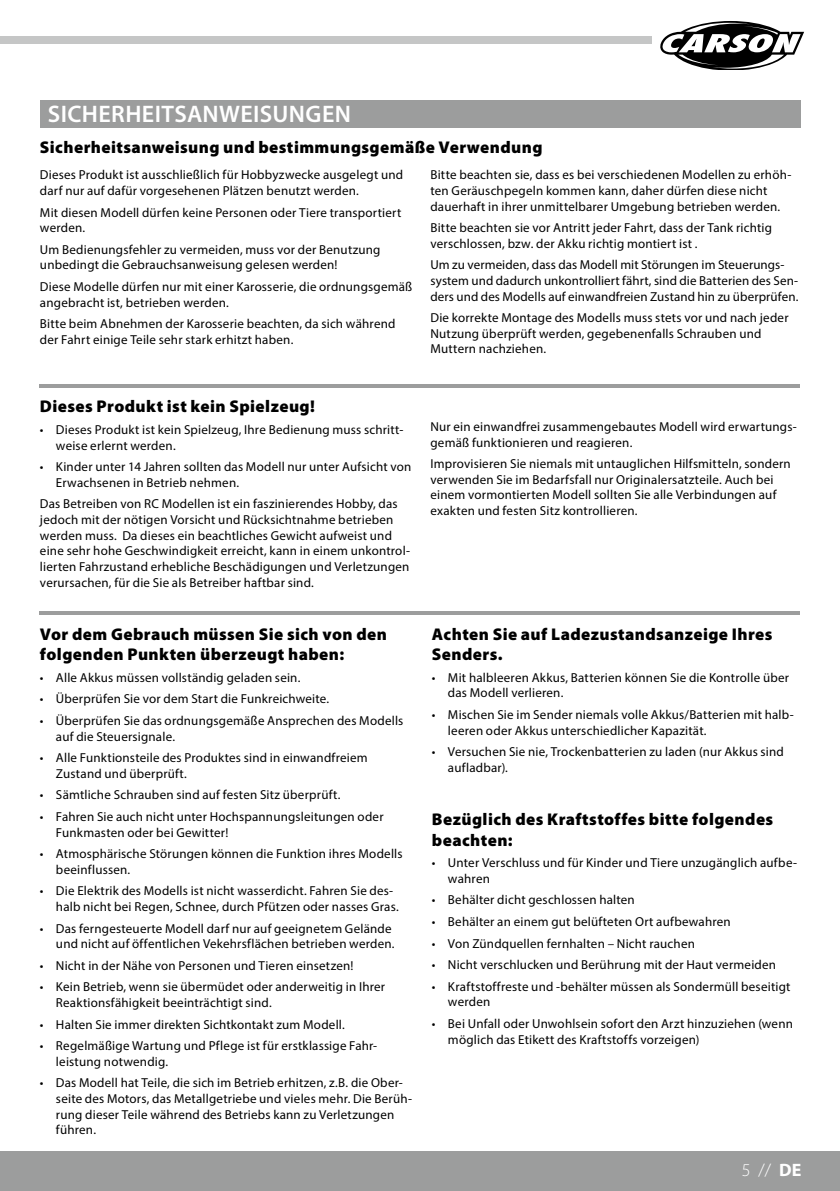
<style>
.page{position:relative;width:840px;height:1191px;background:#fff}
.page>*{position:absolute;margin:0;border:0;box-sizing:border-box;transform-origin:0 0}
.t1{font:600 24px "Myriad Pro";letter-spacing:.015em;color:#fff}
.t2{font:300 18px "Myriad Pro";color:#fff}
.t3{font:900 17px/20.4px "Myriad Pro";letter-spacing:.025em;color:#000}
.t4{font:13px/15.6px "Myriad Pro";letter-spacing:.015em;color:#000}
.s1{font-weight:700}
</style>
<div class="page">
<div style="left:0;top:1151px;width:839px;height:40px;background:#9c9d9d"></div>
<div style="left:0;top:36px;width:651px;height:8px;background:#c5c6c6"></div>
<svg style="left:660px;top:21px;width:144px;height:49px"></svg>
<hr style="left:40px;top:611px;width:759px;height:4px;background:#9c9d9d">
<hr style="left:40px;top:384px;width:759px;height:4px;background:#9c9d9d">
<div style="left:40px;top:100px;width:759px;height:28px;background:#9c9d9d"></div>
<h1 class="t1" style="left:48px;top:99px;width:304px">SICHERHEITSANWEISUNGEN</h1>
<h3 class="t3" style="left:40px;top:136px;width:504px">Sicherheitsanweisung und bestimmungsgemäße Verwendung</h3>
<p class="t4" style="left:40px;top:167px;width:364px">Dieses Produkt ist ausschließlich für Hobbyzwecke ausgelegt und darf nur auf dafür vorgesehenen Plätzen benutzt werden.</p>
<p class="t4" style="left:40px;top:204px;width:362px">Mit diesen Modell dürfen keine Personen oder Tiere transportiert werden.</p>
<p class="t4" style="left:40px;top:241px;width:342px">Um Bedienungsfehler zu vermeiden, muss vor der Benutzung unbedingt die Gebrauchsanweisung gelesen werden!</p>
<p class="t4" style="left:40px;top:279px;width:373px">Diese Modelle dürfen nur mit einer Karosserie, die ordnungsgemäß angebracht ist, betrieben werden.</p>
<p class="t4" style="left:40px;top:316px;width:357px">Bitte beim Abnehmen der Karosserie beachten, da sich während der Fahrt einige Teile sehr stark erhitzt haben.</p>
<p class="t4" style="left:430px;top:167px;width:362px">Bitte beachten sie, dass es bei verschiedenen Modellen zu erhöh&shy;ten Geräuschpegeln kommen kann, daher dürfen diese nicht dauerhaft in ihrer unmittelbarer Umgebung betrieben werden.</p>
<p class="t4" style="left:430px;top:220px;width:343px">Bitte beachten sie vor Antritt jeder Fahrt, dass der Tank richtig verschlossen, bzw. der Akku richtig montiert ist .</p>
<p class="t4" style="left:430px;top:257px;width:369px">Um zu vermeiden, dass das Modell mit Störungen im Steuerungs&shy;system und dadurch unkontrolliert fährt, sind die Batterien des Sen&shy;ders und des Modells auf einwandfreien Zustand hin zu überprüfen.</p>
<p class="t4" style="left:430px;top:310px;width:359px">Die korrekte Montage des Modells muss stets vor und nach jeder<br>Nutzung überprüft werden, gegebenenfalls Schrauben und<br>Muttern nachziehen.</p>
<h3 class="t3" style="left:40px;top:396px;width:276px">Dieses Produkt ist kein Spielzeug!</h3>
<p class="t4" style="left:56px;top:422px;width:349px;text-indent:-16px">• Dieses Produkt ist kein Spielzeug, Ihre Bedienung muss schritt&shy;weise erlernt werden.</p>
<p class="t4" style="left:56px;top:459px;width:357px;text-indent:-16px">• Kinder unter 14 Jahren sollten das Modell nur unter Aufsicht von<br>Erwachsenen in Betrieb nehmen.</p>
<p class="t4" style="left:40px;top:496px;width:371px">Das Betreiben von RC Modellen ist ein faszinierendes Hobby, das jedoch mit der nötigen Vorsicht und Rücksichtnahme betrieben werden muss. Da dieses ein beachtliches Gewicht aufweist und eine sehr hohe Geschwindigkeit erreicht, kann in einem unkontrol&shy;lierten Fahrzustand erhebliche Beschädigungen und Verletzungen verursachen, für die Sie als Betreiber haftbar sind.</p>
<h3 class="t3" style="left:40px;top:623px;width:348px">Vor dem Gebrauch müssen Sie sich von den folgenden Punkten überzeugt haben:</h3>
<p class="t4" style="left:40px;top:669px;width:262px">• Alle Akkus müssen vollständig geladen sein.</p>
<p class="t4" style="left:40px;top:691px;width:290px">• Überprüfen Sie vor dem Start die Funkreichweite.</p>
<p class="t4" style="left:56px;top:712px;width:348px;text-indent:-16px">• Überprüfen Sie das ordnungsgemäße Ansprechen des Modells auf die Steuersignale.</p>
<p class="t4" style="left:56px;top:750px;width:313px;text-indent:-16px">• Alle Funktionsteile des Produktes sind in einwandfreiem<br>Zustand und überprüft.</p>
<p class="t4" style="left:40px;top:787px;width:302px">• Sämtliche Schrauben sind auf festen Sitz überprüft.</p>
<p class="t4" style="left:56px;top:808px;width:329px;text-indent:-16px">• Fahren Sie auch nicht unter Hochspannungsleitungen oder<br>Funkmasten oder bei Gewitter!</p>
<p class="t4" style="left:56px;top:846px;width:348px;text-indent:-16px">• Atmosphärische Störungen können die Funktion ihres Modells beeinflussen.</p>
<p class="t4" style="left:56px;top:883px;width:344px;text-indent:-16px">• Die Elektrik des Modells ist nicht wasserdicht. Fahren Sie des&shy;halb nicht bei Regen, Schnee, durch Pfützen oder nasses Gras.</p>
<p class="t4" style="left:40px;top:920px;width:356px;text-align:right">• Das ferngesteuerte Modell darf nur auf geeignetem Gelände und nicht auf öffentlichen Vekehrsflächen betrieben werden.</p>
<p class="t4" style="left:40px;top:957px;width:315px">• Nicht in der Nähe von Personen und Tieren einsetzen!</p>
<p class="t4" style="left:56px;top:979px;width:330px;text-indent:-16px">• Kein Betrieb, wenn sie übermüdet oder anderweitig in Ihrer<br>Reaktionsfähigkeit beeinträchtigt sind.</p>
<p class="t4" style="left:40px;top:1016px;width:306px">• Halten Sie immer direkten Sichtkontakt zum Modell.</p>
<p class="t4" style="left:56px;top:1037px;width:322px;text-indent:-16px">• Regelmäßige Wartung und Pflege ist für erstklassige Fahr&shy;leistung notwendig.</p>
<p class="t4" style="left:56px;top:1075px;width:357px;text-indent:-16px">• Das Modell hat Teile, die sich im Betrieb erhitzen, z.B. die Ober&shy;seite des Motors, das Metallgetriebe und vieles mehr. Die Berüh&shy;rung dieser Teile während des Betriebs kann zu Verletzungen führen.</p>
<p class="t4" style="left:430px;top:419px;width:367px">Nur ein einwandfrei zusammengebautes Modell wird erwartungs&shy;gemäß funktionieren und reagieren.</p>
<p class="t4" style="left:430px;top:456px;width:361px">Improvisieren Sie niemals mit untauglichen Hilfsmitteln, sondern verwenden Sie im Bedarfsfall nur Originalersatzteile. Auch bei einem vormontierten Modell sollten Sie alle Verbindungen auf exakten und festen Sitz kontrollieren.</p>
<h3 class="t3" style="left:432px;top:623px;width:342px">Achten Sie auf Ladezustandsanzeige Ihres<br>Senders.</h3>
<p class="t4" style="left:447px;top:669px;width:342px;text-indent:-16px">• Mit halbleeren Akkus, Batterien können Sie die Kontrolle über das Modell verlieren.</p>
<p class="t4" style="left:447px;top:706px;width:347px;text-indent:-16px">• Mischen Sie im Sender niemals volle Akkus/Batterien mit halb&shy;leeren oder Akkus unterschiedlicher Kapazität.</p>
<p class="t4" style="left:447px;top:744px;width:337px;text-indent:-16px">• Versuchen Sie nie, Trockenbatterien zu laden (nur Akkus sind aufladbar).</p>
<h3 class="t3" style="left:432px;top:808px;width:342px">Bezüglich des Kraftstoffes bitte folgendes beachten:</h3>
<p class="t4" style="left:447px;top:854px;width:350px;text-indent:-16px">• Unter Verschluss und für Kinder und Tiere unzugänglich aufbe&shy;wahren</p>
<p class="t4" style="left:432px;top:892px;width:204px">• Behälter dicht geschlossen halten</p>
<p class="t4" style="left:432px;top:913px;width:300px">• Behälter an einem gut belüfteten Ort aufbewahren</p>
<p class="t4" style="left:432px;top:935px;width:264px">• Von Zündquellen fernhalten – Nicht rauchen</p>
<p class="t4" style="left:432px;top:956px;width:345px">• Nicht verschlucken und Berührung mit der Haut vermeiden</p>
<p class="t4" style="left:447px;top:978px;width:344px;text-indent:-16px">• Kraftstoffreste und -behälter müssen als Sondermüll beseitigt werden</p>
<p class="t4" style="left:447px;top:1015px;width:346px;text-indent:-16px">• Bei Unfall oder Unwohlsein sofort den Arzt hinzuziehen (wenn möglich das Etikett des Kraftstoffs vorzeigen)</p>
<h2 class="t2" style="left:741px;top:1159px;width:61px">5 // <span class="s1">DE</span></h2>
</div>
